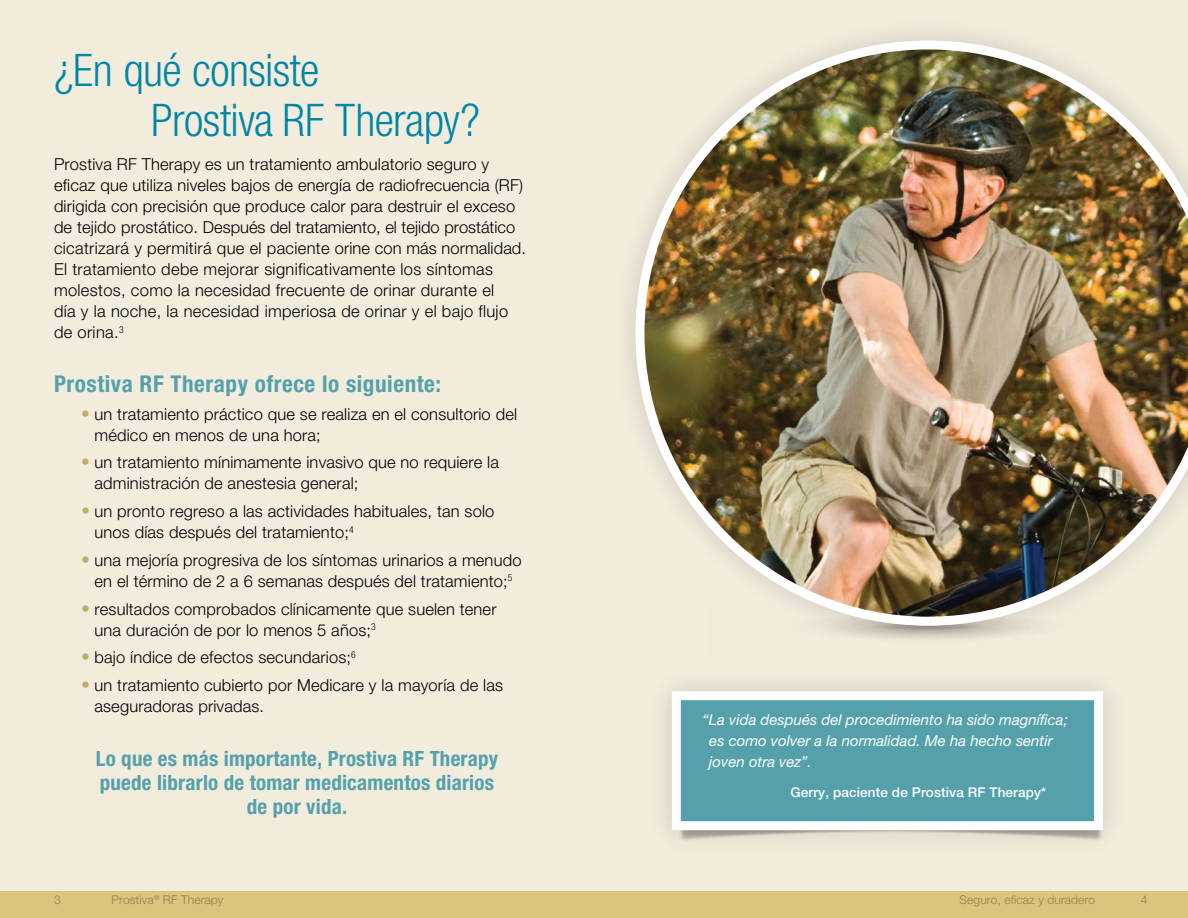
<style>
.page{position:relative;width:1188px;height:918px;background:#fff}
.page>*{position:absolute;margin:0;border:0;box-sizing:border-box;transform-origin:0 0}
.t1{font:300 condensed 45px/49.5px "Helvetica Neue LT Std";letter-spacing:-.01em;color:#0086a6}
.t2{font:700 condensed 23.1px "Helvetica Neue LT Std";letter-spacing:.025em;color:#54a1ac}
.t3{font:700 condensed 21px/24px "Helvetica Neue LT Std";letter-spacing:.01em;color:#54a1ac;text-align:center}
.t4{font:300 16.5px/21px "Helvetica Neue LT Std";letter-spacing:.01em;color:#000}
.t5{font:italic 15px/21px "Helvetica Neue LT Std";color:#fff}
.t6{font:500 13.5px "Helvetica Neue LT Std";letter-spacing:.01em;color:#fff}
.t7{font:300 12px "Helvetica Neue LT Std";letter-spacing:.01em;color:#908352}
.s1{font-weight:900;font-size:18px;color:#c0ad6d}
</style>
<div class="page">
<div style="left:0;top:0;width:608px;height:918px;background:#f2ecdd"></div>
<div style="left:580px;top:0;width:608px;height:918px;background:#f2ecdd"></div>
<div style="left:0;top:891px;width:608px;height:27px;background:#dbc47b"></div>
<div style="left:580px;top:891px;width:608px;height:27px;background:#dbc47b"></div>
<div style="left:646px;top:666px;width:483px;height:190px;background:#000;opacity:.15"></div>
<div style="left:672px;top:691px;width:431px;height:139px;background:#54a1ac;border:9px solid #fff"></div>
<div style="left:610px;top:15px;width:578px;height:636px;background:#000;opacity:.15"></div>
<img style="left:635px;top:40px;width:553px;height:586px">
<h1 class="t1" style="left:151px;top:45px;width:330px;text-indent:-97px">¿En qué consiste<br>Prostiva RF Therapy?</h1>
<p class="t4" style="left:54px;top:153px;width:474px">Prostiva RF Therapy es un tratamiento ambulatorio seguro y eficaz que utiliza niveles bajos de energía de radiofrecuencia (RF) dirigida con precisión que produce calor para destruir el exceso de tejido prostático. Después del tratamiento, el tejido prostático cicatrizará y permitirá que el paciente orine con más normalidad.<br>El tratamiento debe mejorar significativamente los síntomas molestos, como la necesidad frecuente de orinar durante el<br>día y la noche, la necesidad imperiosa de orinar y el bajo flujo de orina.<sup>3</sup></p>
<h2 class="t2" style="left:54px;top:369px;width:389px">Prostiva RF Therapy ofrece lo siguiente:</h2>
<p class="t4" style="left:94px;top:403px;width:424px;text-indent:-14px"><span class="s1">•</span> un tratamiento práctico que se realiza en el consultorio del médico en menos de una hora;</p>
<p class="t4" style="left:94px;top:452px;width:406px;text-indent:-14px"><span class="s1">•</span> un tratamiento mínimamente invasivo que no requiere la administración de anestesia general;</p>
<p class="t4" style="left:94px;top:500px;width:401px;text-indent:-14px"><span class="s1">•</span> un pronto regreso a las actividades habituales, tan solo unos días después del tratamiento;<sup>4</sup></p>
<p class="t4" style="left:81px;top:549px;width:442px;text-align:center"><span class="s1">•</span> una mejoría progresiva de los síntomas urinarios a menudo en el término de 2 a 6 semanas después del tratamiento;<sup>5</sup></p>
<p class="t4" style="left:94px;top:598px;width:404px;text-indent:-14px"><span class="s1">•</span> resultados comprobados clínicamente que suelen tener una duración de por lo menos 5 años;<sup>3</sup></p>
<p class="t4" style="left:81px;top:647px;width:276px"><span class="s1">•</span> bajo índice de efectos secundarios;<sup>6</sup></p>
<p class="t4" style="left:94px;top:674px;width:410px;text-indent:-14px"><span class="s1">•</span> un tratamiento cubierto por Medicare y la mayoría de las aseguradoras privadas.</p>
<p class="t3" style="left:96px;top:746px;width:404px">Lo que es más importante, Prostiva RF Therapy puede librarlo de tomar medicamentos diarios de por vida.</p>
<p class="t5" style="left:709px;top:709px;width:360px;text-indent:-7px">“La vida después del procedimiento ha sido magnífica; es como volver a la normalidad. Me ha hecho sentir joven otra vez”.</p>
<p class="t6" style="left:791px;top:785px;width:257px">Gerry, paciente de Prostiva RF Therapy*</p>
<p class="t7" style="left:54px;top:892px;width:8px">3</p>
<p class="t7" style="left:111px;top:892px;width:114px">Prostiva<sup>®</sup> RF Therapy</p>
<p class="t7" style="left:960px;top:892px;width:137px">Seguro, eficaz y duradero</p>
<p class="t7" style="left:1141px;top:892px;width:8px">4</p>
</div>
